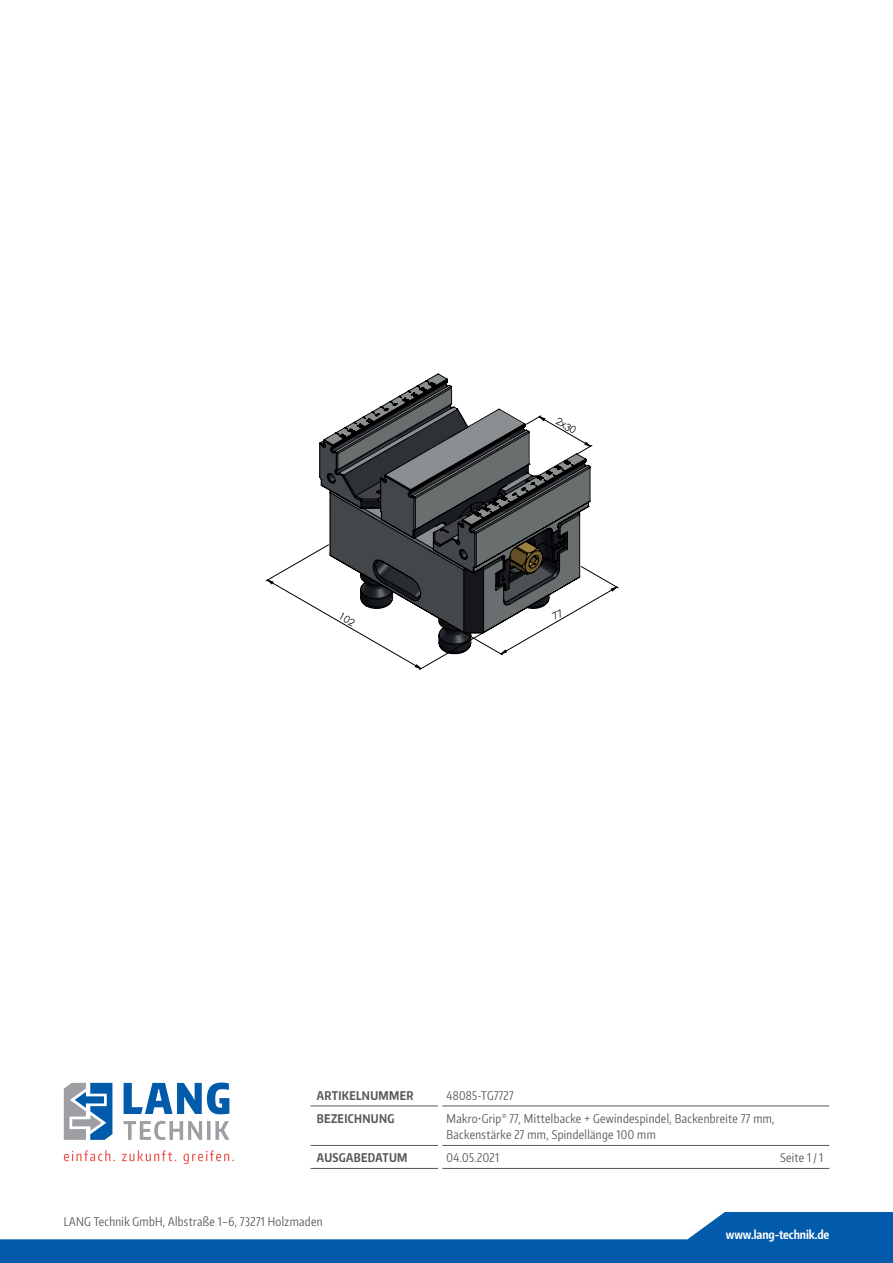
<style>
.page{position:relative;width:893px;height:1263px;background:#fff}
.page>*{position:absolute;margin:0;border:0;box-sizing:border-box;transform-origin:0 0}
.t1{font:12px/16.5px "Encode Sans Compressed";letter-spacing:.03em;color:#57585a}
.t2{font:700 12px "Encode Sans Compressed";letter-spacing:.03em;color:#57585a}
.t3{font:700 12px "Encode Sans Compressed";letter-spacing:-.01em;color:#fff}
.t4{font:9.9px "Century Gothic";color:#000001}
</style>
<div class="page">
<svg style="left:0;top:1212px;width:893px;height:51px;fill:#015aaa"></svg>
<svg style="left:124px;top:1082px;width:105px;height:32px"></svg>
<svg style="left:124px;top:1121px;width:105px;height:19px"></svg>
<svg style="left:64px;top:1083px;width:48px;height:57px"></svg>
<svg style="left:64px;top:1150px;width:170px;height:14px"></svg>
<hr style="left:311px;top:1106px;width:127px;height:1px;background:#57585a">
<hr style="left:442px;top:1106px;width:387px;height:1px;background:#57585a">
<hr style="left:311px;top:1145px;width:127px;height:1px;background:#57585a">
<hr style="left:442px;top:1145px;width:387px;height:1px;background:#57585a">
<hr style="left:311px;top:1168px;width:127px;height:1px;background:#57585a">
<hr style="left:442px;top:1168px;width:387px;height:1px;background:#57585a">
<svg style="left:319px;top:373px;width:272px;height:171px"></svg>
<svg style="left:265px;top:544px;width:354px;height:126px"></svg>
<p class="t4" style="left:560px;top:414px;width:23px;rotate:30deg">2x30</p>
<p class="t2" style="left:317px;top:1087px;width:98px">ARTIKELNUMMER</p>
<p class="t1" style="left:447px;top:1086px;width:69px">48085-TG7727</p>
<p class="t2" style="left:317px;top:1110px;width:79px">BEZEICHNUNG</p>
<p class="t1" style="left:447px;top:1109px;width:329px">Makro•Grip<sup>®</sup> 77, Mittelbacke + Gewindespindel, Backenbreite 77 mm,<br>Backenstärke 27 mm, Spindellänge 100 mm</p>
<p class="t2" style="left:317px;top:1150px;width:92px">AUSGABEDATUM</p>
<p class="t1" style="left:447px;top:1149px;width:54px">04.05.2021</p>
<p class="t1" style="left:780px;top:1149px;width:44px">Seite 1 / 1</p>
<p class="t1" style="left:64px;top:1212px;width:260px">LANG Technik GmbH, Albstraße 1–6, 73271 Holzmaden</p>
<p class="t3" style="left:726px;top:1227px;width:105px">www.lang-technik.de</p>
</div>
